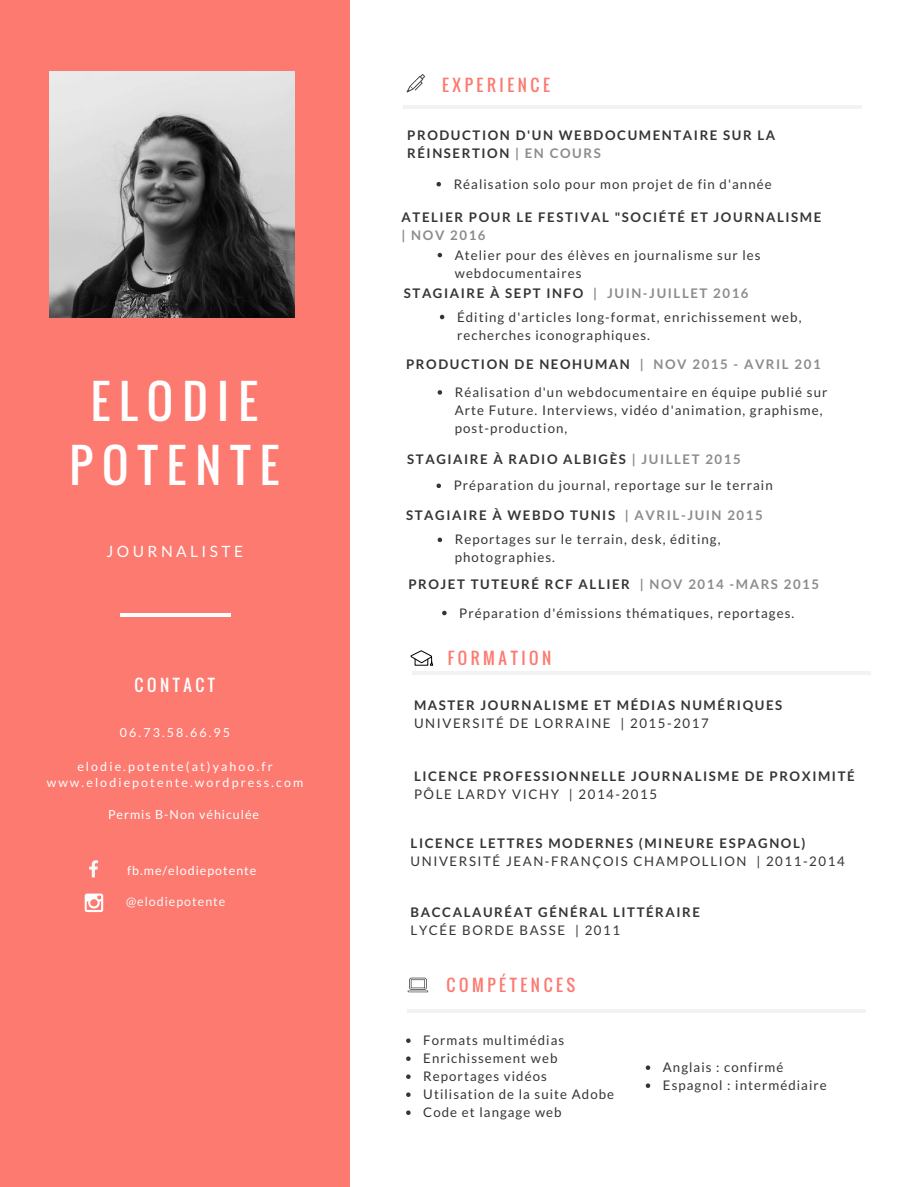
<style>
.page{position:relative;width:918px;height:1187px;background:#fff}
.page>*{position:absolute;margin:0;border:0;box-sizing:border-box;transform-origin:0 0}
.t1{font:45.9px/64.2px "Oswald";letter-spacing:.2em;color:#fff;text-align:center}
.t2{font:16.35px "Oswald";letter-spacing:.22em;color:#fc7a70}
.t3{font:16.35px "Oswald";letter-spacing:.22em;color:#fff}
.t4{font:15.6px "Lato";letter-spacing:.22em;color:#fff}
.t5{font:13.2px/18px "Lato";letter-spacing:.08em;color:#353535}
.t6{font:700 13.2px/18px "Lato";letter-spacing:.12em;color:#353535}
.t7{font:13.2px "Lato";letter-spacing:.12em;color:#353535}
.t8{font:700 13.2px "Lato";letter-spacing:.12em;color:#8c8c8c}
.t9{font:12.45px/16.8px "Lato";letter-spacing:.17em;color:#fff;text-align:center}
.t10{font:12.45px "Lato";letter-spacing:.08em;color:#fff}
.t11{font:12.45px "Lato";letter-spacing:.08em;color:#f8f8f8}
.s1{color:#8c8c8c}
.s2{font-weight:700}
.s3{font-weight:700;color:#8c8c8c}
</style>
<div class="page">
<div style="left:0;top:0;width:350px;height:1186px;background:#fc7a70"></div>
<hr style="left:120px;top:613px;width:111px;height:3px;background:#fff">
<hr style="left:403px;top:105px;width:459px;height:4px;background:#f2f2f2">
<svg style="left:440px;top:315px;width:4px;height:4px"></svg>
<hr style="left:412px;top:671px;width:459px;height:4px;background:#f2f2f2">
<hr style="left:407px;top:1009px;width:459px;height:3px;background:#f2f2f2">
<svg style="left:89px;top:860px;width:9px;height:17px"></svg>
<svg style="left:84px;top:893px;width:20px;height:20px"></svg>
<svg style="left:411px;top:650px;width:22px;height:16px"></svg>
<svg style="left:406px;top:74px;width:20px;height:19px"></svg>
<svg style="left:407px;top:977px;width:21px;height:15px"></svg>
<svg style="left:406px;top:1038px;width:5px;height:4px"></svg>
<svg style="left:406px;top:1056px;width:5px;height:4px"></svg>
<svg style="left:406px;top:1074px;width:5px;height:4px"></svg>
<svg style="left:406px;top:1092px;width:5px;height:4px"></svg>
<svg style="left:406px;top:1110px;width:5px;height:4px"></svg>
<svg style="left:646px;top:1065px;width:4px;height:5px"></svg>
<svg style="left:646px;top:1083px;width:4px;height:5px"></svg>
<img style="left:50px;top:72px;width:245px;height:245px">
<svg style="left:438px;top:390px;width:4px;height:4px"></svg>
<svg style="left:436px;top:483px;width:5px;height:5px"></svg>
<svg style="left:438px;top:537px;width:4px;height:5px"></svg>
<svg style="left:442px;top:610px;width:5px;height:5px"></svg>
<svg style="left:436px;top:182px;width:5px;height:4px"></svg>
<svg style="left:438px;top:253px;width:4px;height:4px"></svg>
<h1 class="t1" style="left:70px;top:368px;width:211px">ELODIE<br>POTENTE</h1>
<p class="t4" style="left:107px;top:541px;width:138px">JOURNALISTE</p>
<p class="t3" style="left:135px;top:672px;width:82px">CONTACT</p>
<p class="t9" style="left:120px;top:723px;width:112px">06.73.58.66.95</p>
<p class="t9" style="left:47px;top:757px;width:258px">elodie.potente(at)yahoo.fr www.elodiepotente.wordpress.com</p>
<p class="t10" style="left:108px;top:806px;width:153px">Permis B-Non véhiculée</p>
<p class="t10" style="left:127px;top:863px;width:131px">fb.me/elodiepotente</p>
<p class="t11" style="left:126px;top:893px;width:101px">@elodiepotente</p>
<p class="t2" style="left:442px;top:72px;width:109px">EXPERIENCE</p>
<p class="t6" style="left:407px;top:126px;width:370px">PRODUCTION D'UN WEBDOCUMENTAIRE SUR LA<br>RÉINSERTION <span class="s1">| EN COURS</span></p>
<p class="t5" style="left:454px;top:175px;width:319px">Réalisation solo pour mon projet de fin d'année</p>
<p class="t6" style="left:402px;top:208px;width:421px">ATELIER POUR LE FESTIVAL "SOCIÉTÉ ET JOURNALISME</p>
<p class="t8" style="left:402px;top:227px;width:85px">| NOV 2016</p>
<p class="t5" style="left:455px;top:245px;width:307px">Atelier pour des élèves en journalisme sur les webdocumentaires</p>
<p class="t5" style="left:457px;top:281px;width:346px;line-height:23.7px;text-indent:-53px"><span class="s2">STAGIAIRE À SEPT INFO</span> <span class="s3">| JUIN-JUILLET 2016<br></span>Éditing d'articles long-format, enrichissement web,</p>
<p class="t5" style="left:457px;top:325px;width:194px">recherches iconographiques.</p>
<p class="t6" style="left:406px;top:355px;width:416px">PRODUCTION DE NEOHUMAN <span class="s1">| NOV 2015 - AVRIL 201</span></p>
<p class="t5" style="left:455px;top:383px;width:374px">Réalisation d'un webdocumentaire en équipe publié sur<br>Arte Future. Interviews, vidéo d'animation, graphisme, post-production,</p>
<p class="t5" style="left:454px;top:446px;width:321px;line-height:25.8px;text-indent:-46px"><span class="s2">STAGIAIRE À RADIO ALBIGÈS</span> <span class="s3">| JUILLET 2015<br></span>Préparation du journal, reportage sur le terrain</p>
<p class="t5" style="left:406px;top:502px;width:358px;line-height:24.8px;text-align:center"><span class="s2">STAGIAIRE À WEBDO TUNIS</span> <span class="s3">| AVRIL-JUIN 2015<br></span>Reportages sur le terrain, desk, éditing,</p>
<p class="t5" style="left:455px;top:548px;width:102px">photographies.</p>
<p class="t6" style="left:408px;top:575px;width:412px">PROJET TUTEURÉ RCF ALLIER <span class="s1">| NOV 2014 -MARS 2015</span></p>
<p class="t5" style="left:459px;top:603px;width:337px">Préparation d'émissions thématiques, reportages.</p>
<p class="t2" style="left:448px;top:645px;width:105px">FORMATION</p>
<p class="t6" style="left:414px;top:695px;width:370px">MASTER JOURNALISME ET MÉDIAS NUMÉRIQUES</p>
<p class="t7" style="left:414px;top:714px;width:296px">UNIVERSITÉ DE LORRAINE | 2015-2017</p>
<p class="t6" style="left:414px;top:766px;width:442px">LICENCE PROFESSIONNELLE JOURNALISME DE PROXIMITÉ</p>
<p class="t7" style="left:414px;top:785px;width:245px">PÔLE LARDY VICHY | 2014-2015</p>
<p class="t6" style="left:411px;top:834px;width:396px">LICENCE LETTRES MODERNES (MINEURE ESPAGNOL)</p>
<p class="t7" style="left:411px;top:853px;width:436px">UNIVERSITÉ JEAN-FRANÇOIS CHAMPOLLION | 2011-2014</p>
<p class="t6" style="left:411px;top:902px;width:291px">BACCALAURÉAT GÉNÉRAL LITTÉRAIRE</p>
<p class="t7" style="left:411px;top:921px;width:211px">LYCÉE BORDE BASSE | 2011</p>
<p class="t2" style="left:447px;top:972px;width:130px">COMPÉTENCES</p>
<p class="t5" style="left:423px;top:1031px;width:192px">Formats multimédias<br>Enrichissement web<br>Reportages vidéos<br>Utilisation de la suite Adobe<br>Code et langage web</p>
<p class="t5" style="left:663px;top:1058px;width:165px">Anglais : confirmé<br>Espagnol : intermédiaire</p>
</div>
